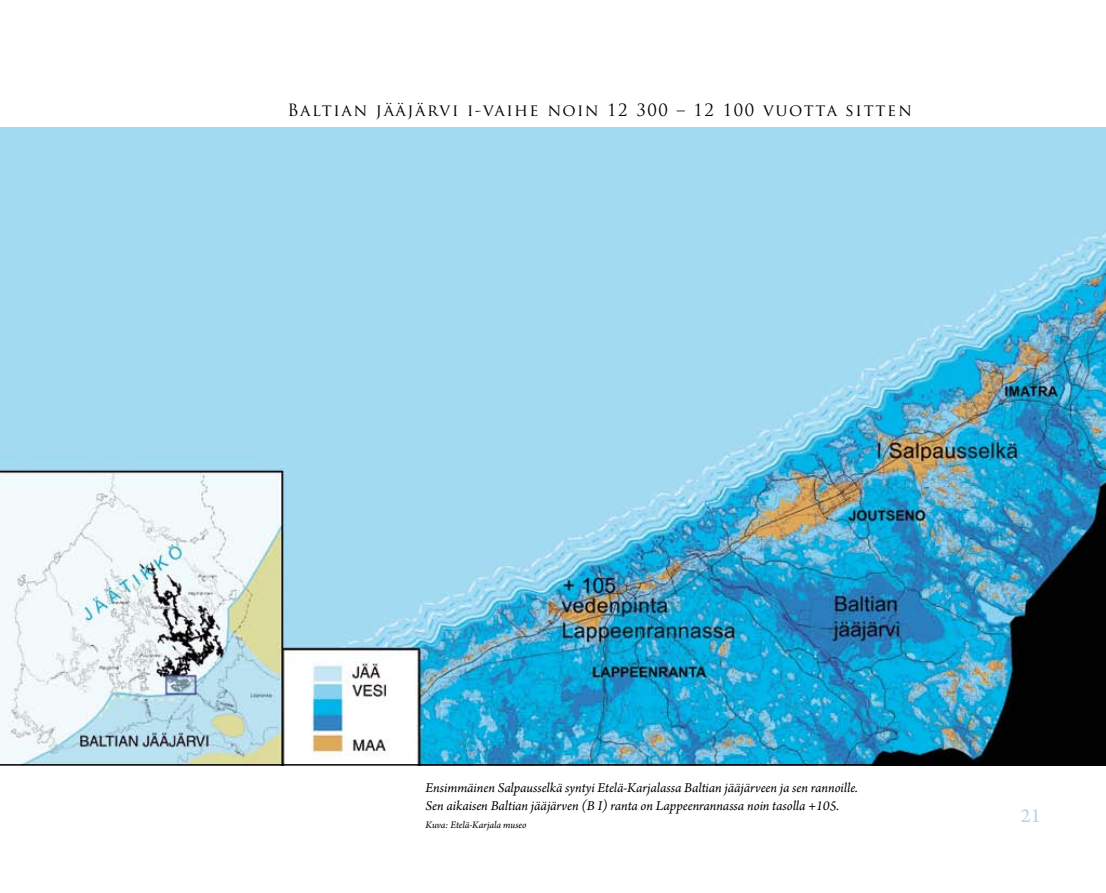
<style>
.page{position:relative;width:1106px;height:893px;background:#fff}
.page>*{position:absolute;margin:0;border:0;box-sizing:border-box;transform-origin:0 0}
.t1{font:21px "Arno Pro";color:#c1cee7}
.t2{font:16.5px "Trajan Pro";letter-spacing:.1em;color:#000}
.t3{font:italic 14.25px/18px "Arno Pro";letter-spacing:-.005em;color:#000}
.t4{font:italic 10.5px "Arno Pro";letter-spacing:-.005em;color:#000}
</style>
<div class="page">
<img style="left:0;top:128px;width:1106px;height:636px">
<hr style="left:0;top:764px;width:1106px;height:2px;background:#000">
<p class="t2" style="left:287px;top:99px;width:626px">Baltian jääjärvi i-vaihe noin 12 300 – 12 100 vuotta sitten</p>
<p class="t3" style="left:425px;top:779px;width:434px">Ensimmäinen Salpausselkä syntyi Etelä-Karjalassa Baltian jääjärveen ja sen rannoille.<br>Sen aikaisen Baltian jääjärven (B I) ranta on Lappeenrannassa noin tasolla +105.</p>
<p class="t4" style="left:425px;top:819px;width:102px">Kuva: Etelä-Karjala museo</p>
<h1 class="t1" style="left:1020px;top:804px;width:21px">21</h1>
</div>
